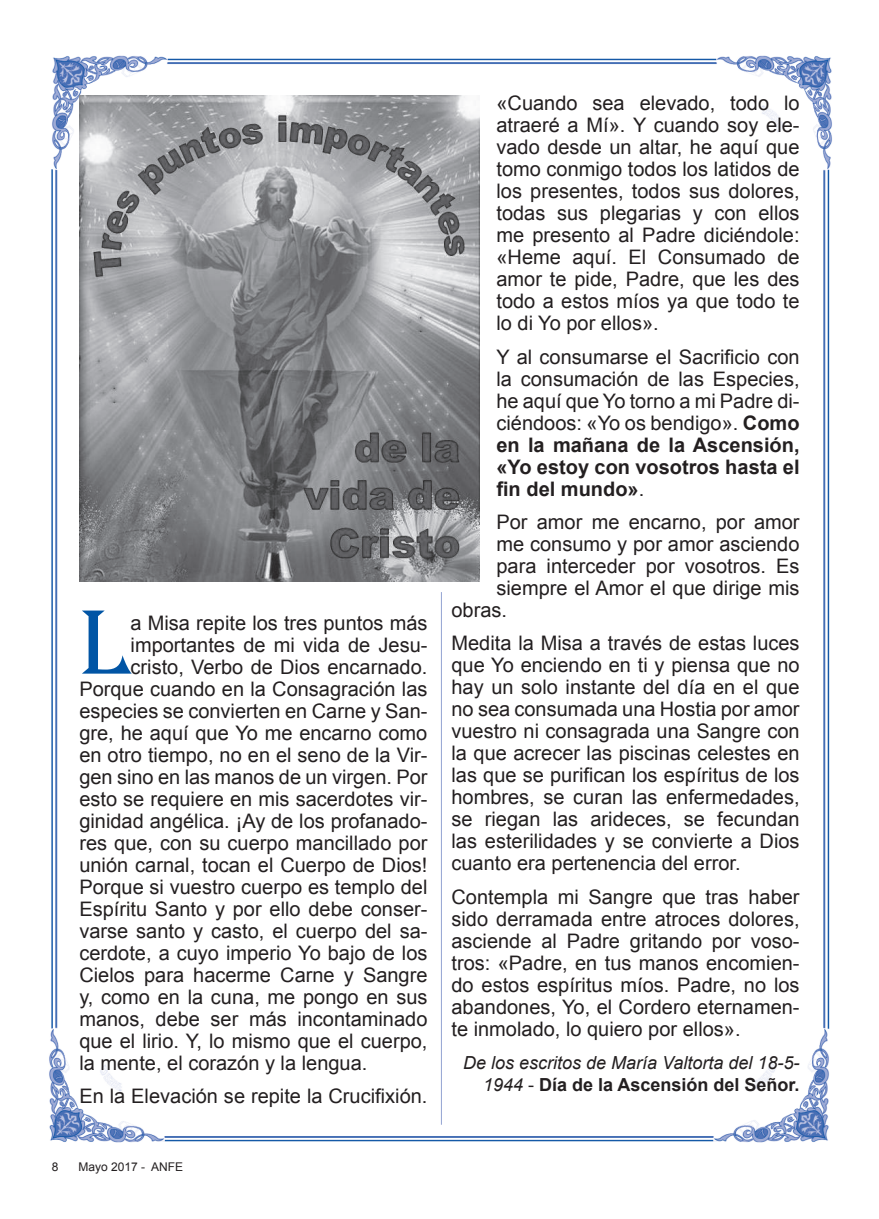
<style>
.page{position:relative;width:879px;height:1219px;background:#fff}
.page>*{position:absolute;margin:0;border:0;box-sizing:border-box;transform-origin:0 0}
.t1{font:94.6px "Algerian Bas D";color:#0155a5}
.t2{font:20px/22px "Arial";color:#231f20;text-align:justify}
.t3{font:italic 18px/22px "Arial";color:#231f20;text-align:right}
.t4{font:12px "Arial";color:#231f20}
.s1{font-weight:700}
.s2{font-style:normal}
.s3{font-weight:700;font-style:normal}
</style>
<div class="page">
<img style="left:49px;top:55px;width:783px;height:1088px">
<hr style="left:441px;top:592px;width:1px;height:533px;background:#93a3d2">
<img style="left:79px;top:96px;width:400px;height:486px">
<h1 class="t1" style="left:79px;top:594px;width:53px">L</h1>
<p class="t2" style="left:131px;top:612px;width:298px">a Misa repite los tres puntos más</p>
<p class="t2" style="left:131px;top:634px;width:298px">importantes de mi vida de Jesu-</p>
<p class="t2" style="left:131px;top:656px;width:298px">cristo, Verbo de Dios encarnado.</p>
<p class="t2" style="left:79px;top:678px;width:349px">Porque cuando en la Consagración las</p>
<p class="t2" style="left:79px;top:700px;width:349px">especies se convierten en Carne y San-</p>
<p class="t2" style="left:79px;top:722px;width:349px">gre, he aquí que Yo me encarno como</p>
<p class="t2" style="left:79px;top:744px;width:350px">en otro tiempo, no en el seno de la Vir-</p>
<p class="t2" style="left:79px;top:766px;width:350px">gen sino en las manos de un virgen. Por</p>
<p class="t2" style="left:79px;top:788px;width:349px">esto se requiere en mis sacerdotes vir-</p>
<p class="t2" style="left:79px;top:810px;width:349px">ginidad angélica. ¡Ay de los profanado-</p>
<p class="t2" style="left:79px;top:832px;width:349px">res que, con su cuerpo mancillado por</p>
<p class="t2" style="left:79px;top:854px;width:349px">unión carnal, tocan el Cuerpo de Dios!</p>
<p class="t2" style="left:79px;top:876px;width:349px">Porque si vuestro cuerpo es templo del</p>
<p class="t2" style="left:79px;top:898px;width:349px">Espíritu Santo y por ello debe conser-</p>
<p class="t2" style="left:79px;top:920px;width:349px">varse santo y casto, el cuerpo del sa-</p>
<p class="t2" style="left:79px;top:942px;width:349px">cerdote, a cuyo imperio Yo bajo de los</p>
<p class="t2" style="left:79px;top:964px;width:350px">Cielos para hacerme Carne y Sangre</p>
<p class="t2" style="left:79px;top:986px;width:350px">y, como en la cuna, me pongo en sus</p>
<p class="t2" style="left:79px;top:1008px;width:349px">manos, debe ser más incontaminado</p>
<p class="t2" style="left:79px;top:1030px;width:349px">que el lirio. Y, lo mismo que el cuerpo,</p>
<p class="t2" style="left:79px;top:1052px;width:289px">la mente, el corazón y la lengua.</p>
<p class="t2" style="left:79px;top:1085px;width:349px">En la Elevación se repite la Crucifixión.</p>
<p class="t4" style="left:52px;top:1159px;width:8px">8</p>
<p class="t4" style="left:78px;top:1159px;width:106px">Mayo 2017 - ANFE</p>
<p class="t2" style="left:496px;top:92px;width:305px">«Cuando sea elevado, todo lo atraeré a Mí». Y cuando soy ele&shy;vado desde un altar, he aquí que tomo conmigo todos los latidos de los presentes, todos sus dolores, todas sus plegarias y con ellos me presento al Padre diciéndole: «Heme aquí. El Consumado de amor te pide, Padre, que les des todo a estos míos ya que todo te lo di Yo por ellos».</p>
<p class="t2" style="left:496px;top:346px;width:305px">Y al consumarse el Sacrificio con la consumación de las Especies, he aquí que Yo torno a mi Padre di&shy;ciéndoos: «Yo os bendigo». <span class="s1">Como en la mañana de la Ascensión, «Yo estoy con vosotros hasta el fin del mundo»</span>.</p>
<p class="t2" style="left:496px;top:511px;width:305px">Por amor me encarno, por amor</p>
<p class="t2" style="left:496px;top:533px;width:305px">me consumo y por amor asciendo</p>
<p class="t2" style="left:496px;top:555px;width:305px">para interceder por vosotros. Es</p>
<p class="t2" style="left:496px;top:577px;width:305px">siempre el Amor el que dirige mis</p>
<p class="t2" style="left:451px;top:599px;width:57px">obras.</p>
<p class="t2" style="left:451px;top:632px;width:349px">Medita la Misa a través de estas luces que Yo enciendo en ti y piensa que no hay un solo instante del día en el que no sea consumada una Hostia por amor vuestro ni consagrada una Sangre con la que acrecer las piscinas celestes en las que se purifican los espíritus de los hombres, se curan las enfermedades, se riegan las arideces, se fecundan las esterilidades y se convierte a Dios cuanto era pertenencia del error.</p>
<p class="t2" style="left:451px;top:886px;width:350px">Contempla mi Sangre que tras haber sido derramada entre atroces dolores, asciende al Padre gritando por voso&shy;tros: «Padre, en tus manos encomien&shy;do estos espíritus míos. Padre, no los abandones, Yo, el Cordero eternamen&shy;te inmolado, lo quiero por ellos».</p>
<p class="t3" style="left:463px;top:1052px;width:338px">De los escritos de María Valtorta del 18-5-<br>1944 <span class="s2">-</span> <span class="s3">Día de la Ascensión del Señor.</span></p>
</div>
